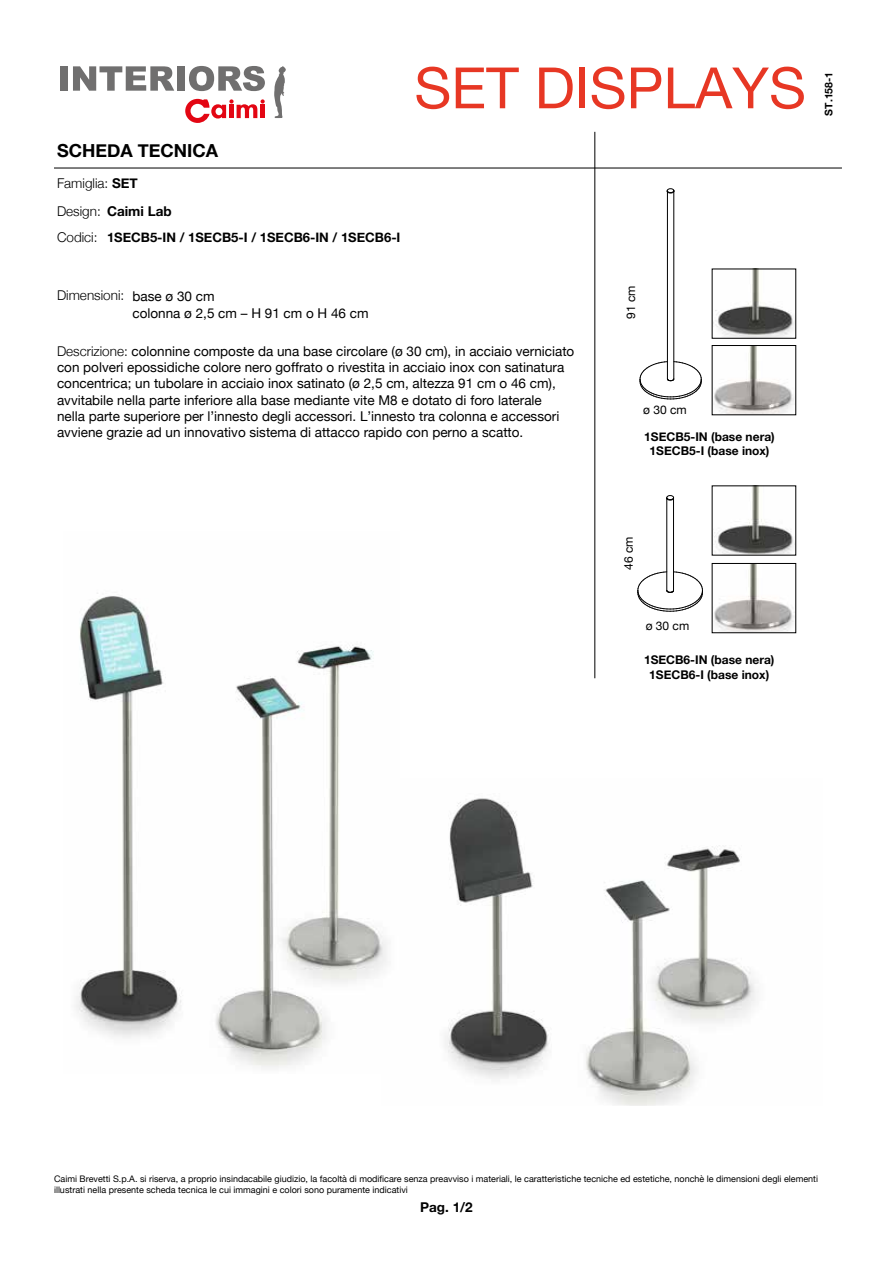
<style>
.page{position:relative;width:893px;height:1263px;background:#fff}
.page>*{position:absolute;margin:0;border:0;box-sizing:border-box;transform-origin:0 0}
.t1{font:57px "Helvetica Neue";color:#e73724}
.t2{font:700 18px "Helvetica Neue";color:#000}
.t3{font:13.5px/16.2px "Helvetica Neue";color:#000}
.t4{font:300 13.5px/28.5px "Helvetica Neue";color:#000}
.t5{font:700 13.5px "Helvetica Neue";color:#000}
.t6{font:700 13.05px "Helvetica Neue";color:#000}
.t7{font:700 12px/14.4px "Helvetica Neue";color:#000;text-align:center}
.t8{font:12px "Helvetica Neue";color:#000}
.t9{font:700 10.5px "Helvetica Neue";color:#000}
.t10{font:9px/10.8px "Helvetica Neue";color:#000}
.s1{font-weight:700}
.s2{font-weight:300;font-size:13.5px}
.s3{font-weight:300}
</style>
<div class="page">
<hr style="left:595px;top:132px;width:1px;height:546px;background:#000">
<hr style="left:54px;top:168px;width:788px;height:1px;background:#000">
<div style="left:60px;top:66px;width:8px;height:25px;background:#706f6f"></div>
<svg style="left:73px;top:66px;width:101px;height:25px"></svg>
<div style="left:177px;top:66px;width:8px;height:25px;background:#706f6f"></div>
<svg style="left:189px;top:66px;width:76px;height:25px"></svg>
<svg style="left:274px;top:66px;width:12px;height:52px"></svg>
<svg style="left:185px;top:99px;width:80px;height:24px"></svg>
<img style="left:715px;top:271px;width:79px;height:65px">
<img style="left:714px;top:488px;width:80px;height:65px">
<img style="left:714px;top:347px;width:80px;height:66px">
<img style="left:714px;top:565px;width:80px;height:66px">
<div style="left:712px;top:563px;width:84px;height:70px;border:1px solid #000"></div>
<hr style="left:673px;top:191px;width:1px;height:188px;background:#000">
<hr style="left:667px;top:192px;width:1px;height:187px;background:#000">
<svg style="left:640px;top:361px;width:62px;height:39px"></svg>
<svg style="left:667px;top:189px;width:8px;height:4px"></svg>
<svg style="left:637px;top:572px;width:66px;height:40px"></svg>
<hr style="left:673px;top:498px;width:1px;height:92px;background:#000">
<hr style="left:666px;top:498px;width:1px;height:92px;background:#000">
<svg style="left:666px;top:495px;width:8px;height:5px"></svg>
<img style="left:445px;top:798px;width:311px;height:308px">
<img style="left:75px;top:593px;width:312px;height:475px">
<h2 class="t2" style="left:57px;top:137px;width:163px">SCHEDA TECNICA</h2>
<p class="t4" style="left:57px;top:168px;width:116px">Famiglia: <span class="s1">SET<br></span>Design: <span class="s1">Caimi Lab</span></p>
<p class="t6" style="left:57px;top:227px;width:345px"><span class="s2">Codici:</span> 1SECB5-IN / 1SECB5-I / 1SECB6-IN / 1SECB6-I</p>
<h1 class="t1" style="left:414px;top:47px;width:393px">SET DISPLAYS</h1>
<p class="t9" style="left:821px;top:116px;width:45px;rotate:-90deg">ST.158-1</p>
<p class="t4" style="left:57px;top:280px;width:69px">Dimensioni:</p>
<p class="t3" style="left:133px;top:289px;width:238px">base ø 30 cm<br>colonna ø 2,5 cm – H 91 cm o H 46 cm</p>
<p class="t8" style="left:622px;top:319px;width:35px;rotate:-90deg">91 cm</p>
<p class="t3" style="left:57px;top:344px;width:519px"><span class="s3">Descrizione:</span> colonnine composte da una base circolare (ø 30 cm), in acciaio verniciato con polveri epossidiche colore nero goffrato o rivestita in acciaio inox con satinatura concentrica; un tubolare in acciaio inox satinato (ø 2,5 cm, altezza 91 cm o 46 cm), avvitabile nella parte inferiore alla base mediante vite M8 e dotato di foro laterale<br>nella parte superiore per l’innesto degli accessori. L’innesto tra colonna e accessori avviene grazie ad un innovativo sistema di attacco rapido con perno a scatto.</p>
<p class="t8" style="left:643px;top:401px;width:45px">ø 30 cm</p>
<p class="t7" style="left:644px;top:430px;width:132px">1SECB5-IN (base nera)<br>1SECB5-I (base inox)</p>
<p class="t8" style="left:620px;top:570px;width:35px;rotate:-90deg">46 cm</p>
<p class="t8" style="left:646px;top:617px;width:45px">ø 30 cm</p>
<p class="t7" style="left:644px;top:653px;width:132px">1SECB6-IN (base nera)<br>1SECB6-I (base inox)</p>
<p class="t10" style="left:54px;top:1174px;width:766px">Caimi Brevetti S.p.A. si riserva, a proprio insindacabile giudizio, la facoltà di modificare senza preavviso i materiali, le caratteristiche tecniche ed estetiche, nonchè le dimensioni degli elementi illustrati nella presente scheda tecnica le cui immagini e colori sono puramente indicativi</p>
<p class="t5" style="left:420px;top:1196px;width:54px">Pag. 1/2</p>
</div>
